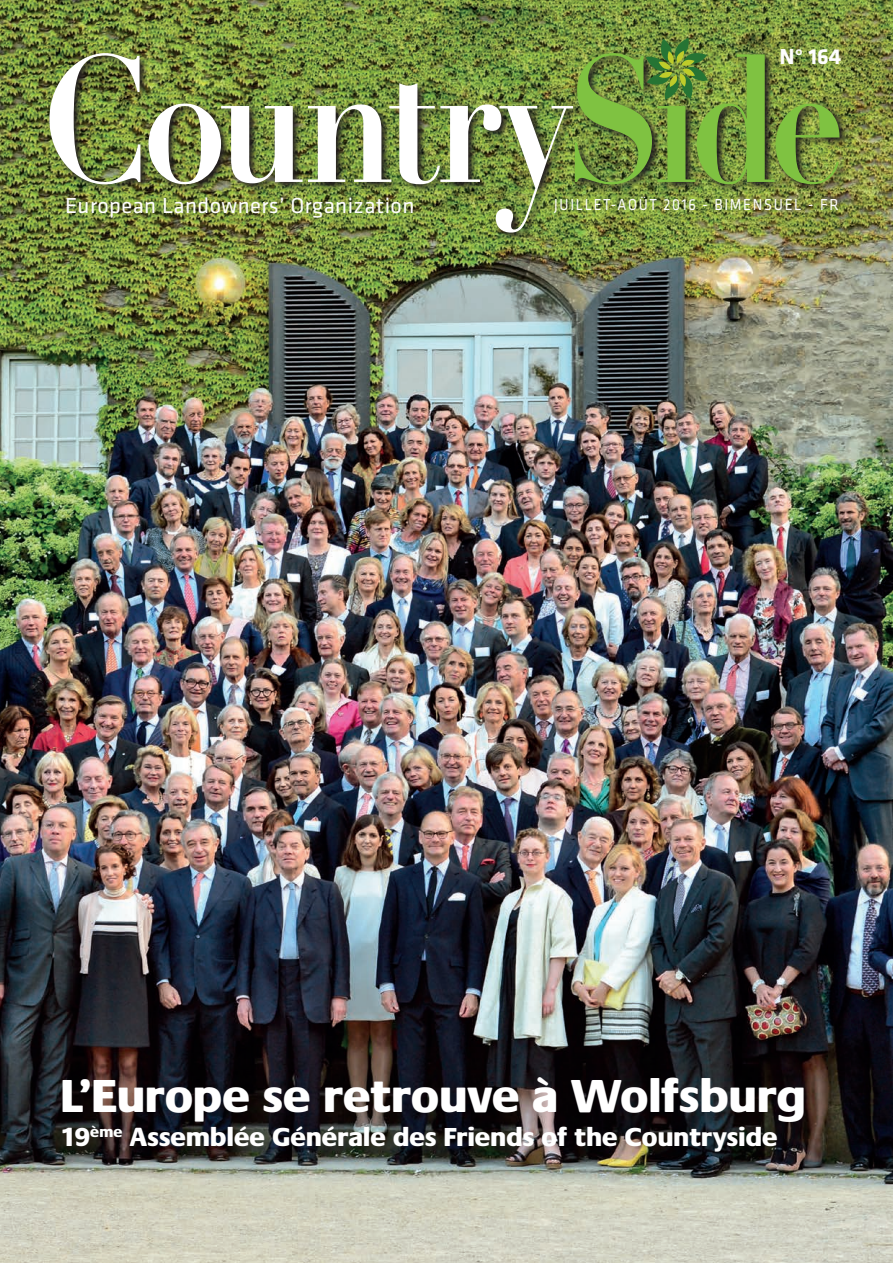
<style>
.page{position:relative;width:893px;height:1263px;background:#fff}
.page>*{position:absolute;margin:0;border:0;box-sizing:border-box;transform-origin:0 0}
.t1{font:800 48px "Praxis";letter-spacing:.005em;color:#fff}
.t2{font:800 27px "Praxis";letter-spacing:.01em;color:#fff}
.t3{font:22.5px "Klavika";letter-spacing:.02em;color:#fff}
.t4{font:700 22.5px "Klavika";color:#fff}
.t5{font:16.5px "Klavika";letter-spacing:.12em;color:#fff;scale:.87 1}
</style>
<div class="page">
<img style="left:0;top:0;width:893px;height:1263px">
<img style="left:47px;top:50px;width:802px;height:192px">
<img style="left:49px;top:53px;width:524px;height:180px">
<svg style="left:575px;top:38px;width:264px;height:146px;background:#71943b"></svg>
<p class="t4" style="left:779px;top:44px;width:64px">N° 164</p>
<p class="t3" style="left:65px;top:193px;width:351px">European Landowners’ Organization</p>
<p class="t5" style="left:554px;top:196px;width:328px">JUILLET-AOÜT 2016 - BIMENSUEL - FR</p>
<h1 class="t1" style="left:61px;top:1069px;width:746px">L’Europe se retrouve à Wolfsburg</h1>
<p class="t2" style="left:61px;top:1122px;width:718px">19<sup>ème</sup> Assemblée Générale des Friends of the Countryside</p>
</div>
